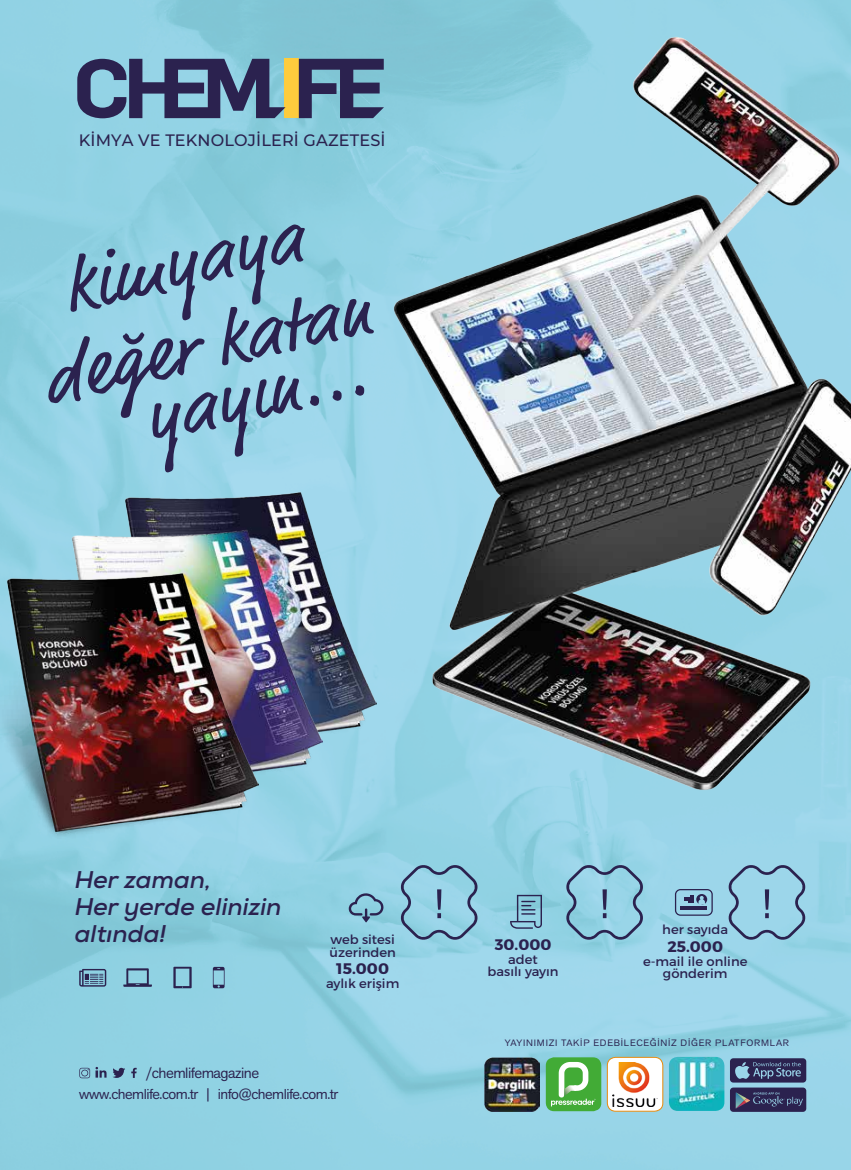
<style>
.page{position:relative;width:851px;height:1170px;background:#fff}
.page>*{position:absolute;margin:0;border:0;box-sizing:border-box;transform-origin:0 0}
.t1{font:italic 700 24.12px/26.9px "Nexa";color:#2b224f}
.t2{font:500 16.5px "Montserrat";letter-spacing:.01em;color:#2b224f}
.t3{font:700 15.25px "Montserrat";color:#2b224f}
.t4{font:14.62px "Akzid Grtsk Next";letter-spacing:-.03em;color:#2b224f}
.t5{font:14.25px "Akzid Grtsk Next";letter-spacing:-.03em;color:#2b224f}
.t6{font:12.75px/12px "Montserrat";color:#2b224f;text-align:center}
.t7{font:9.12px "Akzid Grtsk Next";letter-spacing:.08em;color:#2b224f;scale:1.06 1}
</style>
<div class="page">
<img style="left:0;top:0;width:850px;height:1169px">
<img style="left:89px;top:485px;width:77px;height:37px">
<img style="left:35px;top:522px;width:131px;height:43px">
<img style="left:0;top:565px;width:166px;height:284px">
<svg style="left:399px;top:884px;width:79px;height:56px;background:#88bcd3"></svg>
<svg style="left:348px;top:893px;width:35px;height:29px"></svg>
<svg style="left:565px;top:884px;width:79px;height:56px;background:#87bcd2"></svg>
<svg style="left:510px;top:894px;width:32px;height:34px"></svg>
<svg style="left:727px;top:884px;width:79px;height:56px;background:#8dbed5"></svg>
<svg style="left:674px;top:888px;width:38px;height:27px"></svg>
<svg style="left:79px;top:968px;width:27px;height:18px"></svg>
<svg style="left:123px;top:968px;width:29px;height:18px"></svg>
<svg style="left:213px;top:966px;width:11px;height:22px"></svg>
<svg style="left:173px;top:966px;width:19px;height:22px"></svg>
<svg style="left:729px;top:1058px;width:77px;height:53px;background:#474e74"></svg>
<div style="left:607px;top:1057px;width:55px;height:54px;background:#fff;border-radius:8px"></div>
<div style="left:607px;top:1056px;width:56px;height:55px;border:1px solid #ea8b0c;border-radius:8px"></div>
<img style="left:612px;top:1062px;width:45px;height:44px">
<img style="left:668px;top:1056px;width:56px;height:54px">
<div style="left:545px;top:1057px;width:56px;height:54px;background:#42ab36;border-radius:8px"></div>
<svg style="left:551px;top:1062px;width:44px;height:44px"></svg>
<img style="left:484px;top:1057px;width:55px;height:54px">
<svg style="left:131px;top:1067px;width:6px;height:10px"></svg>
<svg style="left:112px;top:1067px;width:13px;height:10px"></svg>
<svg style="left:79px;top:1066px;width:27px;height:12px"></svg>
<svg style="left:77px;top:59px;width:89px;height:59px;background:#5e7999"></svg>
<svg style="left:48px;top:224px;width:118px;height:248px;background:#83b6cd"></svg>
<img style="left:166px;top:12px;width:684px;height:872px">
<p class="t2" style="left:79px;top:129px;width:308px">KİMYA VE TEKNOLOJİLERİ GAZETESİ</p>
<h1 class="t1" style="left:75px;top:866px;width:208px">Her zaman,<br>Her yerde elinizin altında!</h1>
<p class="t6" style="left:329px;top:933px;width:68px;text-align:left">web sitesi üzerinden</p>
<p class="t3" style="left:336px;top:959px;width:54px">15.000</p>
<p class="t6" style="left:487px;top:953px;width:73px">adet<br>basılı yayın</p>
<p class="t3" style="left:494px;top:934px;width:58px">30.000</p>
<p class="t6" style="left:326px;top:977px;width:75px">aylık erişim</p>
<p class="t6" style="left:662px;top:923px;width:67px">her sayıda</p>
<p class="t3" style="left:667px;top:936px;width:57px">25.000</p>
<p class="t6" style="left:643px;top:955px;width:106px">e-mail ile online gönderim</p>
<p class="t4" style="left:146px;top:1062px;width:115px">/chemlifemagazine</p>
<p class="t5" style="left:79px;top:1084px;width:260px">www.chemlife.com.tr | info@chemlife.com.tr</p>
<p class="t7" style="left:505px;top:1037px;width:269px">YAYINIMIZI TAKİP EDEBİLECEĞİNİZ DİĞER PLATFORMLAR</p>
</div>
